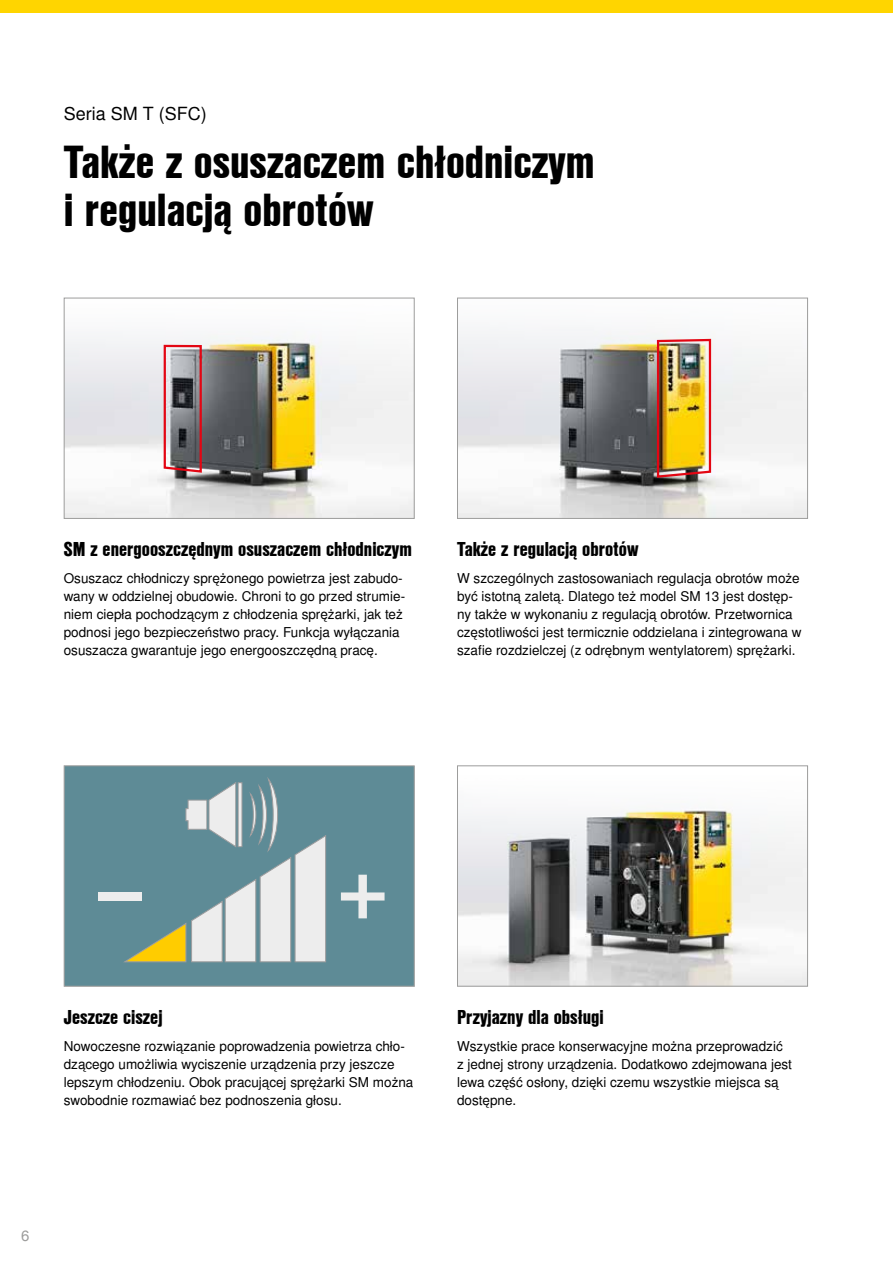
<style>
.page{position:relative;width:893px;height:1263px;background:#fff}
.page>*{position:absolute;margin:0;border:0;box-sizing:border-box;transform-origin:0 0}
.t1{font:45px/48px "Nimbus San L Bla Con";color:#000}
.t2{font:19.5px "Nimbus San L Bla Con";color:#000}
.t3{font:18px "Nimbus San L";color:#000}
.t4{font:15px "Nimbus San L";color:#9d9d9c}
.t5{font:13.5px/18px "Nimbus San L";color:#000}
</style>
<div class="page">
<img style="left:66px;top:335px;width:347px;height:182px">
<div style="left:64px;top:298px;width:351px;height:221px;border:1px solid #9d9d9c"></div>
<div style="left:66px;top:767px;width:347px;height:217px;background:#5e8b96"></div>
<svg style="left:125px;top:778px;width:201px;height:184px;background:#93adae"></svg>
<svg style="left:341px;top:875px;width:44px;height:43px;background:#8eacb3"></svg>
<div style="left:99px;top:892px;width:43px;height:8px;background:#ededed"></div>
<div style="left:64px;top:765px;width:351px;height:221px;border:1px solid #9d9d9c"></div>
<img style="left:459px;top:810px;width:347px;height:174px">
<div style="left:457px;top:765px;width:351px;height:221px;border:1px solid #9d9d9c"></div>
<img style="left:459px;top:329px;width:347px;height:188px">
<div style="left:457px;top:298px;width:351px;height:221px;border:1px solid #9d9d9c"></div>
<div style="left:0;top:0;width:893px;height:13px;background:#ffd500"></div>
<svg style="left:162px;top:344px;width:41px;height:130px;background:#94797e"></svg>
<img style="left:656px;top:338px;width:56px;height:141px">
<h3 class="t3" style="left:64px;top:103px;width:145px">Seria SM T (SFC)</h3>
<h1 class="t1" style="left:64px;top:136px;width:532px">Także z osuszaczem chłodniczym i regulacją obrotów</h1>
<h2 class="t2" style="left:64px;top:535px;width:350px">SM z energooszczędnym osuszaczem chłodniczym</h2>
<p class="t5" style="left:64px;top:570px;width:343px">Osuszacz chłodniczy sprężonego powietrza jest zabudo&shy;wany w oddzielnej obudowie. Chroni to go przed strumie&shy;niem ciepła pochodzącym z chłodzenia sprężarki, jak też podnosi jego bezpieczeństwo pracy. Funkcja wyłączania osuszacza gwarantuje jego energooszczędną pracę.</p>
<h2 class="t2" style="left:457px;top:535px;width:183px">Także z regulacją obrotów</h2>
<p class="t5" style="left:457px;top:570px;width:346px">W szczególnych zastosowaniach regulacja obrotów może być istotną zaletą. Dlatego też model SM 13 jest dostęp&shy;ny także w wykonaniu z regulacją obrotów. Przetwornica częstotliwości jest termicznie oddzielana i zintegrowana w szafie rozdzielczej (z odrębnym wentylatorem) sprężarki.</p>
<h2 class="t2" style="left:64px;top:1003px;width:100px">Jeszcze ciszej</h2>
<p class="t5" style="left:64px;top:1038px;width:351px">Nowoczesne rozwiązanie poprowadzenia powietrza chło&shy;dzącego umożliwia wyciszenie urządzenia przy jeszcze lepszym chłodzeniu. Obok pracującej sprężarki SM można swobodnie rozmawiać bez podnoszenia głosu.</p>
<h2 class="t2" style="left:457px;top:1003px;width:148px">Przyjazny dla obsługi</h2>
<p class="t5" style="left:457px;top:1038px;width:336px">Wszystkie prace konserwacyjne można przeprowadzić z jednej strony urządzenia. Dodatkowo zdejmowana jest lewa część osłony, dzięki czemu wszystkie miejsca są dostępne.</p>
<p class="t4" style="left:21px;top:1226px;width:10px">6</p>
</div>
